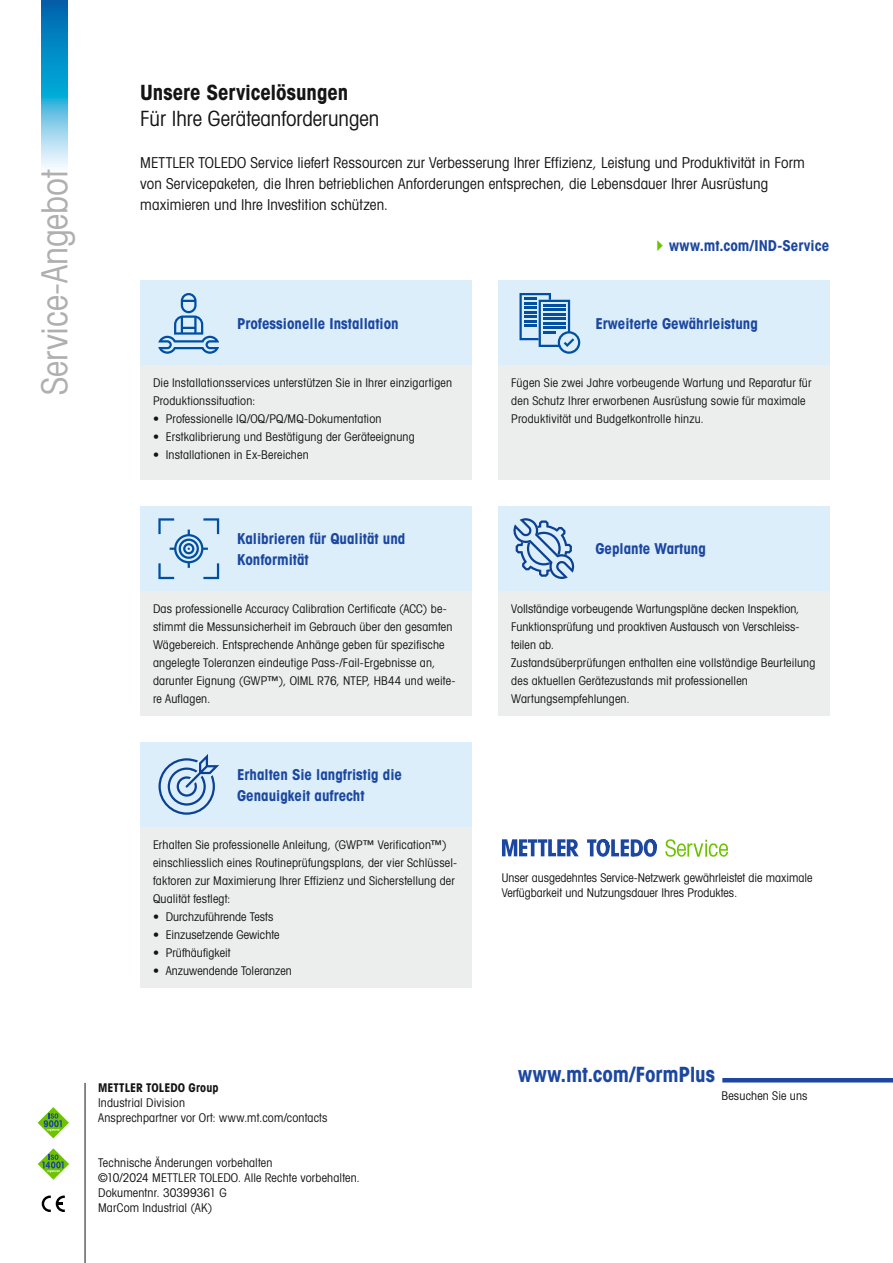
<style>
.page{position:relative;width:893px;height:1263px;background:#fff}
.page>*{position:absolute;margin:0;border:0;box-sizing:border-box;transform-origin:0 0}
.t1{font:36px "Avant Gardefor MT Bk";color:#afafb0}
.t2{font:21px "Avant Gardefor MT Bk";color:#131413}
.t3{font:21px "Avant Gardefor MT Bd";letter-spacing:-.005em;color:#131413}
.t4{font:21px "Avant Gardefor MT Bd";letter-spacing:-.005em;color:#1c47a0}
.t5{font:15px/21px "Avant Gardefor MT Bk";letter-spacing:.005em;color:#131413}
.t6{font:15px/21px "Avant Gardefor MT Bd";color:#1c47a0}
.t7{font:12px/18px "Avant Gardefor MT Bk";letter-spacing:.015em;color:#131413}
.t8{font:12px "Avant Gardefor MT Bd";letter-spacing:.005em;color:#131413}
</style>
<div class="page">
<hr style="left:722px;top:1078px;width:171px;height:4px;background:#1c47a0">
<hr style="left:85px;top:1083px;width:1px;height:180px;background:#131413">
<svg style="left:38px;top:1148px;width:31px;height:32px"></svg>
<svg style="left:38px;top:1107px;width:31px;height:31px"></svg>
<svg style="left:42px;top:1195px;width:23px;height:17px"></svg>
<svg style="left:665px;top:839px;width:63px;height:18px"></svg>
<svg style="left:502px;top:839px;width:77px;height:17px"></svg>
<svg style="left:587px;top:839px;width:70px;height:18px"></svg>
<div style="left:140px;top:281px;width:332px;height:85px;background:#dbeefa"></div>
<div style="left:140px;top:742px;width:332px;height:86px;background:#dbeefa"></div>
<div style="left:140px;top:506px;width:332px;height:85px;background:#dbeefa"></div>
<div style="left:499px;top:281px;width:331px;height:85px;background:#dbeefa"></div>
<div style="left:499px;top:506px;width:331px;height:85px;background:#dbeefa"></div>
<svg style="left:158px;top:293px;width:61px;height:61px"></svg>
<div style="left:140px;top:366px;width:332px;height:114px;background:#eceded"></div>
<div style="left:140px;top:828px;width:332px;height:160px;background:#eceded"></div>
<div style="left:140px;top:591px;width:332px;height:125px;background:#eceded"></div>
<div style="left:499px;top:366px;width:331px;height:114px;background:#eceded"></div>
<div style="left:499px;top:591px;width:331px;height:125px;background:#eceded"></div>
<svg style="left:519px;top:293px;width:61px;height:61px"></svg>
<svg style="left:159px;top:754px;width:60px;height:61px"></svg>
<svg style="left:513px;top:518px;width:61px;height:61px"></svg>
<svg style="left:158px;top:518px;width:61px;height:61px"></svg>
<svg style="left:42px;top:0;width:25px;height:167px;background:#3fa8d4"></svg>
<h1 class="t1" style="left:32px;top:395px;width:227px;rotate:-90deg">Service-Angebot</h1>
<h2 class="t3" style="left:140px;top:79px;width:209px">Unsere Servicelösungen</h2>
<h2 class="t2" style="left:140px;top:105px;width:241px">Für Ihre Geräteanforderungen</h2>
<p class="t5" style="left:140px;top:152px;width:666px">METTLER TOLEDO Service liefert Ressourcen zur Verbesserung Ihrer Effizienz, Leistung und Produktivität in Form von Servicepaketen, die Ihren betrieblichen Anforderungen entsprechen, die Lebensdauer Ihrer Ausrüstung maximieren und Ihre Investition schützen.</p>
<p class="t6" style="left:669px;top:235px;width:162px">www.mt.com/IND-Service</p>
<p class="t6" style="left:237px;top:312px;width:163px">Professionelle Installation</p>
<p class="t7" style="left:153px;top:374px;width:301px">Die Installationsservices unterstützen Sie in Ihrer einzigartigen<br>Produktionssituation:</p>
<p class="t7" style="left:153px;top:410px;width:230px">• Professionelle IQ/OQ/PQ/MQ-Dokumentation</p>
<p class="t7" style="left:153px;top:428px;width:263px">• Erstkalibrierung und Bestätigung der Geräteeignung</p>
<p class="t7" style="left:153px;top:446px;width:157px">• Installationen in Ex-Bereichen</p>
<p class="t6" style="left:237px;top:527px;width:170px">Kalibrieren für Qualität und<br>Konformität</p>
<p class="t7" style="left:153px;top:599px;width:304px">Das professionelle Accuracy Calibration Certificate (ACC) be&shy;stimmt die Messunsicherheit im Gebrauch über den gesamten Wägebereich. Entsprechende Anhänge geben für spezifische angelegte Toleranzen eindeutige Pass-/Fail-Ergebnisse an, darunter Eignung (GWP™), OIML R76, NTEP, HB44 und weite&shy;re Auflagen.</p>
<p class="t6" style="left:237px;top:764px;width:167px">Erhalten Sie langfristig die<br>Genauigkeit aufrecht</p>
<p class="t7" style="left:153px;top:835px;width:306px">Erhalten Sie professionelle Anleitung, (GWP™ Verification™) einschliesslich eines Routineprüfungsplans, der vier Schlüssel&shy;faktoren zur Maximierung Ihrer Effizienz und Sicherstellung der Qualität festlegt:</p>
<p class="t7" style="left:153px;top:907px;width:122px">• Durchzuführende Tests</p>
<p class="t7" style="left:153px;top:925px;width:128px">• Einzusetzende Gewichte</p>
<p class="t7" style="left:153px;top:943px;width:79px">• Prüfhäufigkeit</p>
<p class="t7" style="left:153px;top:961px;width:140px">• Anzuwendende Toleranzen</p>
<p class="t6" style="left:595px;top:312px;width:164px">Erweiterte Gewährleistung</p>
<p class="t7" style="left:511px;top:374px;width:302px">Fügen Sie zwei Jahre vorbeugende Wartung und Reparatur für den Schutz Ihrer erworbenen Ausrüstung sowie für maximale<br>Produktivität und Budgetkontrolle hinzu.</p>
<p class="t6" style="left:595px;top:538px;width:112px">Geplante Wartung</p>
<p class="t7" style="left:511px;top:599px;width:306px">Vollständige vorbeugende Wartungspläne decken Inspektion, Funktionsprüfung und proaktiven Austausch von Verschleiss&shy;teilen ab.<br>Zustandsüberprüfungen enthalten eine vollständige Beurteilung des aktuellen Gerätezustands mit professionellen Wartungsempfehlungen.</p>
<p class="t7" style="left:502px;top:870px;width:312px;line-height:15px">Unser ausgedehntes Service-Netzwerk gewährleistet die maximale<br>Verfügbarkeit und Nutzungsdauer Ihres Produktes.</p>
<p class="t8" style="left:98px;top:1080px;width:122px">METTLER TOLEDO Group</p>
<p class="t7" style="left:98px;top:1095px;width:231px;line-height:15px">Industrial Division<br>Ansprechpartner vor Ort: www.mt.com/contacts</p>
<p class="t7" style="left:98px;top:1155px;width:263px;line-height:15px">Technische Änderungen vorbehalten<br>©10/2024 METTLER TOLEDO. Alle Rechte vorbehalten.<br>Dokumentnr. 30399361 G<br>MarCom Industrial (AK)</p>
<h2 class="t4" style="left:518px;top:1061px;width:198px">www.mt.com/FormPlus</h2>
<p class="t7" style="left:721px;top:1086px;width:88px">Besuchen Sie uns</p>
</div>
